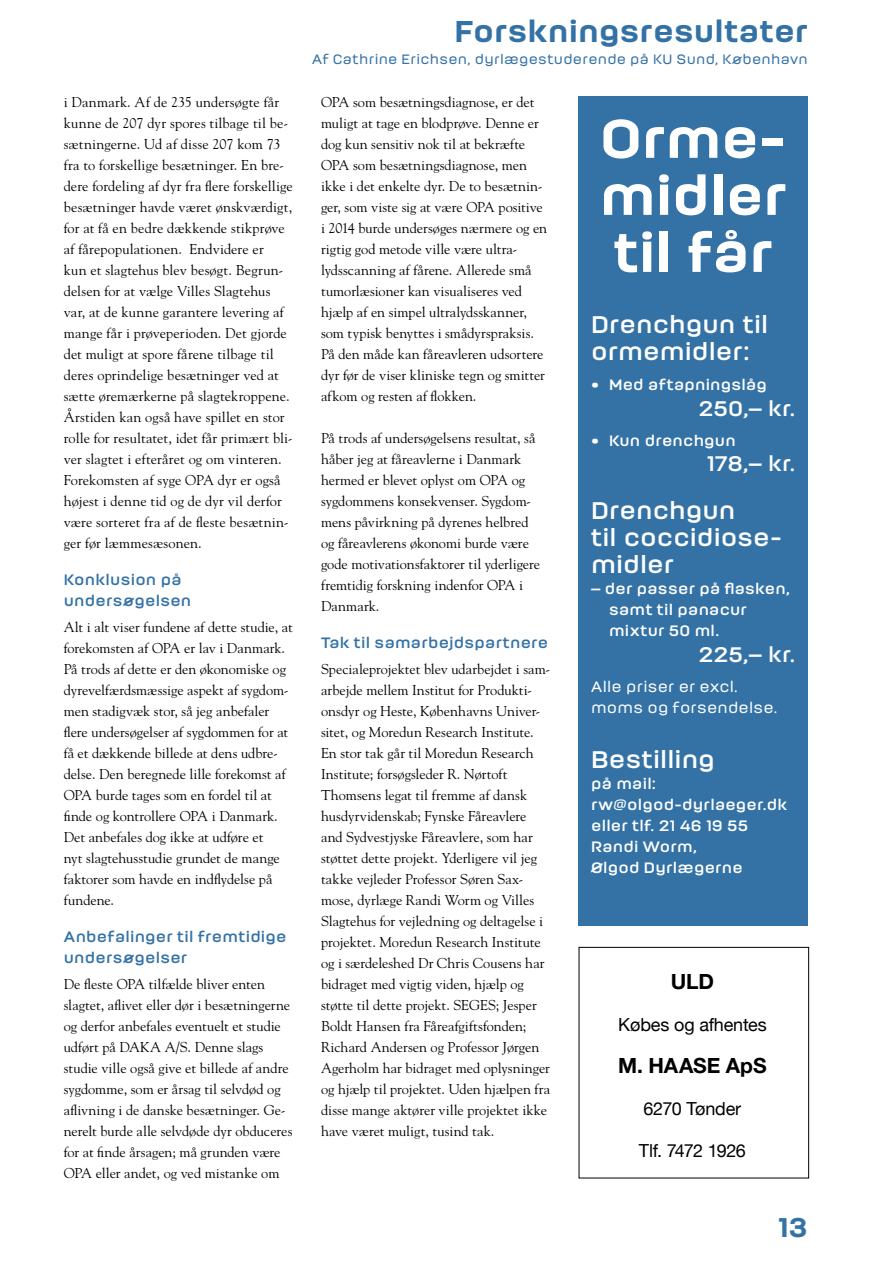
<style>
.page{position:relative;width:893px;height:1263px;background:#fff}
.page>*{position:absolute;margin:0;border:0;box-sizing:border-box;transform-origin:0 0}
.t1{font:900 54px/57px "Moderna";letter-spacing:-.005em;color:#fff}
.t2{font:900 30px "Moderna";letter-spacing:.005em;color:#3472a6}
.t3{font:900 27px "Moderna";color:#3472a6}
.t4{font:700 24px/27px "Moderna";color:#fff}
.t5{font:700 21px "Moderna";letter-spacing:.01em;color:#fff}
.t6{font:700 21px "Helvetica Neue";letter-spacing:-.005em;color:#000}
.t7{font:18px "Helvetica Neue";letter-spacing:-.015em;color:#000}
.t8{font:700 15px/21px "Moderna";letter-spacing:.015em;color:#fff}
.t9{font:700 15px/21px "Moderna";letter-spacing:.015em;color:#3472a6}
.t10{font:500 15px/21px "Moderna";letter-spacing:.015em;color:#fff}
.t11{font:14.25px/21px "Goudy";color:#000}
.t12{font:500 13.5px "Moderna";letter-spacing:.02em;color:#3472a6}
</style>
<div class="page">
<div style="left:578px;top:96px;width:230px;height:830px;background:#3472a6"></div>
<div style="left:579px;top:947px;width:230px;height:231px;border:1px solid #000"></div>
<p class="t11" style="left:64px;top:91px;width:231px">i Danmark. Af de 235 undersøgte får kunne de 207 dyr spores tilbage til be&shy;sætningerne. Ud af disse 207 kom 73 fra to forskellige besætninger. En bre&shy;dere fordeling af dyr fra flere forskellige besætninger havde været ønskværdigt, for at få en bedre dækkende stikprøve af fårepopulationen. Endvidere er<br>kun et slagtehus blev besøgt. Begrun&shy;delsen for at vælge Villes Slagtehus var, at de kunne garantere levering af mange får i prøveperioden. Det gjorde det muligt at spore fårene tilbage til deres oprindelige besætninger ved at sætte øremærkerne på slagtekroppene.<br>Årstiden kan også have spillet en stor rolle for resultatet, idet får primært bli&shy;ver slagtet i efteråret og om vinteren.<br>Forekomsten af syge OPA dyr er også højest i denne tid og de dyr vil derfor være sorteret fra af de fleste besætnin&shy;ger før læmmesæsonen.</p>
<p class="t9" style="left:64px;top:570px;width:129px">Konklusion på undersøgelsen</p>
<p class="t11" style="left:64px;top:616px;width:231px">Alt i alt viser fundene af dette studie, at forekomsten af OPA er lav i Danmark.<br>På trods af dette er den økonomiske og dyrevelfærdsmæssige aspekt af sygdom&shy;men stadigvæk stor, så jeg anbefaler flere undersøgelser af sygdommen for at få et dækkende billede at dens udbre&shy;delse. Den beregnede lille forekomst af OPA burde tages som en fordel til at finde og kontrollere OPA i Danmark.<br>Det anbefales dog ikke at udføre et<br>nyt slagtehusstudie grundet de mange faktorer som havde en indflydelse på fundene.</p>
<p class="t9" style="left:64px;top:927px;width:224px">Anbefalinger til fremtidige undersøgelser</p>
<p class="t11" style="left:64px;top:973px;width:230px">De fleste OPA tilfælde bliver enten slagtet, aflivet eller dør i besætningerne og derfor anbefales eventuelt et studie udført på DAKA A/S. Denne slags studie ville også give et billede af andre sygdomme, som er årsag til selvdød og aflivning i de danske besætninger. Ge&shy;nerelt burde alle selvdøde dyr obduceres for at finde årsagen; må grunden være OPA eller andet, og ved mistanke om</p>
<h2 class="t2" style="left:454px;top:8px;width:355px">Forskningsresultater</h2>
<p class="t12" style="left:312px;top:49px;width:497px">Af Cathrine Erichsen, dyrlægestuderende på KU Sund, København</p>
<p class="t11" style="left:321px;top:91px;width:228px">OPA som besætningsdiagnose, er det muligt at tage en blodprøve. Denne er dog kun sensitiv nok til at bekræfte OPA som besætningsdiagnose, men ikke i det enkelte dyr. De to besætnin&shy;ger, som viste sig at være OPA positive i 2014 burde undersøges nærmere og en rigtig god metode ville være ultra&shy;lydsscanning af fårene. Allerede små tumorlæsioner kan visualiseres ved hjælp af en simpel ultralydsskanner, som typisk benyttes i smådyrspraksis.<br>På den måde kan fåreavleren udsortere dyr før de viser kliniske tegn og smitter afkom og resten af flokken.</p>
<p class="t11" style="left:321px;top:427px;width:221px">På trods af undersøgelsens resultat, så håber jeg at fåreavlerne i Danmark hermed er blevet oplyst om OPA og sygdommens konsekvenser. Sygdom&shy;mens påvirkning på dyrenes helbred og fåreavlerens økonomi burde være gode motivationsfaktorer til yderligere fremtidig forskning indenfor OPA i Danmark.</p>
<p class="t9" style="left:321px;top:633px;width:229px">Tak til samarbejdspartnere</p>
<p class="t11" style="left:321px;top:658px;width:231px">Specialeprojektet blev udarbejdet i sam&shy;arbejde mellem Institut for Produkti&shy;onsdyr og Heste, Københavns Univer&shy;sitet, og Moredun Research Institute.<br>En stor tak går til Moredun Research Institute; forsøgsleder R. Nørtoft Thomsens legat til fremme af dansk husdyrvidenskab; Fynske Fåreavlere and Sydvestjyske Fåreavlere, som har støttet dette projekt. Yderligere vil jeg takke vejleder Professor Søren Sax&shy;mose, dyrlæge Randi Worm og Villes Slagtehus for vejledning og deltagelse i projektet. Moredun Research Institute og i særdeleshed Dr Chris Cousens har bidraget med vigtig viden, hjælp og støtte til dette projekt. SEGES; Jesper Boldt Hansen fra Fåreafgiftsfonden; Richard Andersen og Professor Jørgen Agerholm har bidraget med oplysninger og hjælp til projektet. Uden hjælpen fra disse mange aktører ville projektet ikke have været muligt, tusind tak.</p>
<h1 class="t1" style="left:600px;top:111px;width:188px">Orme&shy;midler til får</h1>
<h3 class="t4" style="left:591px;top:312px;width:179px">Drenchgun til ormemidler:</h3>
<p class="t8" style="left:591px;top:375px;width:177px">• Med aftapningslåg</p>
<h3 class="t5" style="left:698px;top:392px;width:98px">250‚– kr.</h3>
<p class="t8" style="left:591px;top:430px;width:146px">• Kun drenchgun</p>
<h3 class="t5" style="left:707px;top:448px;width:89px">178,– kr.</h3>
<h3 class="t4" style="left:591px;top:498px;width:193px">Drenchgun<br>til coccidiose&shy;midler</h3>
<p class="t8" style="left:609px;top:579px;width:182px;text-indent:-18px">– der passer på flasken, samt til panacur mixtur 50 ml.</p>
<h3 class="t5" style="left:698px;top:638px;width:98px">225,– kr.</h3>
<p class="t10" style="left:591px;top:676px;width:188px">Alle priser er excl. moms og forsendelse.</p>
<h3 class="t4" style="left:591px;top:747px;width:125px">Bestilling</h3>
<p class="t8" style="left:591px;top:774px;width:197px">på mail: rw@olgod-dyrlaeger.dk eller tlf. 21 46 19 55<br>Randi Worm,<br>Ølgod Dyrlægerne</p>
<h3 class="t6" style="left:671px;top:968px;width:45px">ULD</h3>
<p class="t7" style="left:618px;top:1014px;width:150px">Købes og afhentes</p>
<h3 class="t6" style="left:618px;top:1052px;width:150px">M. HAASE ApS</h3>
<p class="t7" style="left:643px;top:1098px;width:99px">6270 Tønder</p>
<p class="t7" style="left:639px;top:1140px;width:109px">Tlf. 7472 1926</p>
<h3 class="t3" style="left:778px;top:1207px;width:31px">13</h3>
</div>
